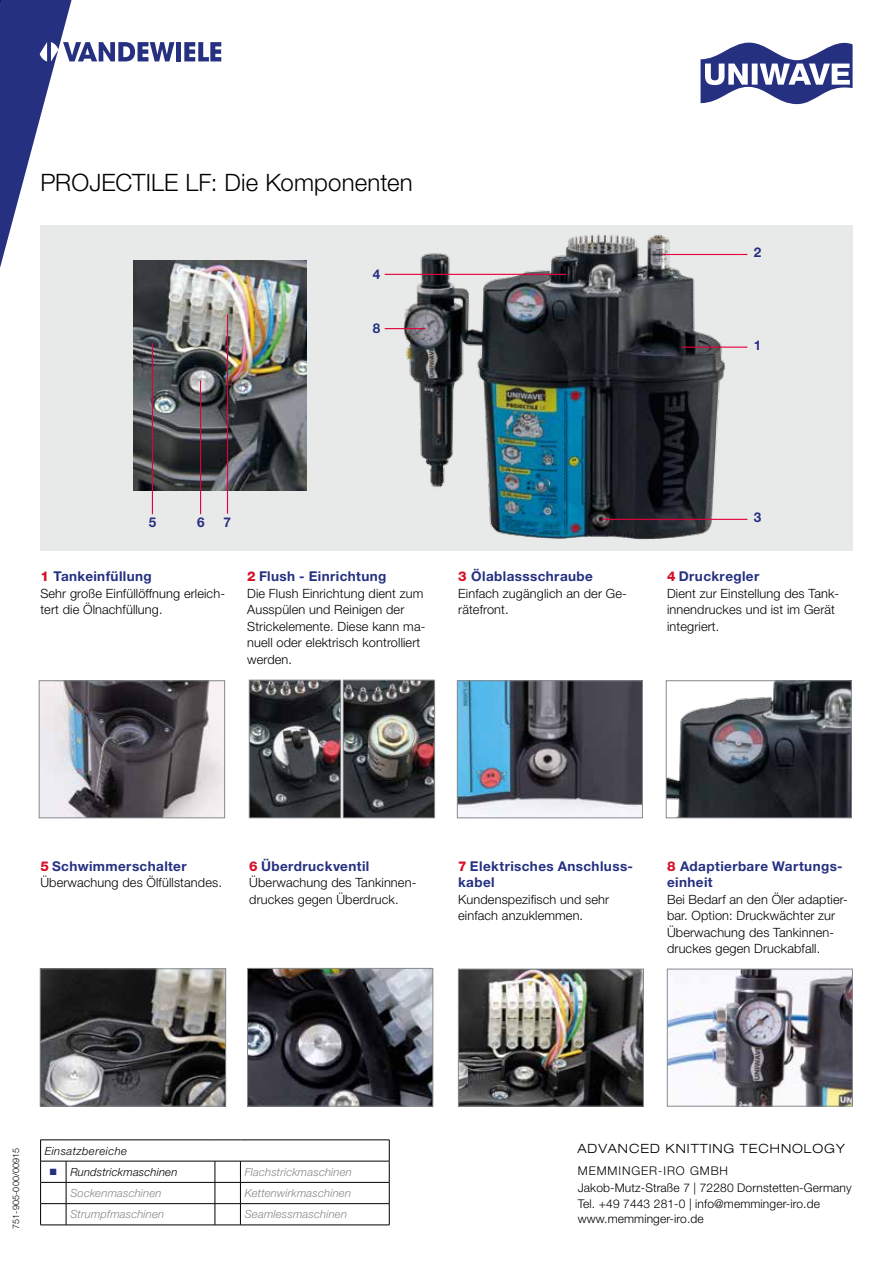
<style>
.page{position:relative;width:893px;height:1263px;background:#fff}
.page>*{position:absolute;margin:0;border:0;box-sizing:border-box;transform-origin:0 0}
.t1{font:300 24px "Helvetica Neue LT Pro";letter-spacing:.005em;color:#000}
.t2{font:700 13.5px/16.5px "Helvetica Neue LT Pro";letter-spacing:.03em;color:#253081}
.t3{font:300 12.75px/16.5px "Helvetica Neue LT Pro";letter-spacing:.01em;color:#000}
.t4{font:300 expanded 12.75px "Helvetica Neue LT Pro";letter-spacing:.075em;color:#000}
.t5{font:300 12px/16.5px "Helvetica Neue LT Pro";letter-spacing:.01em;color:#000}
.t6{font:italic 300 11.25px "Helvetica Neue LT Pro";letter-spacing:.015em;color:#878787}
.t7{font:italic 300 11.25px "Helvetica Neue LT Pro";letter-spacing:.025em;color:#000}
.t8{font:300 9px "Helvetica Neue LT Pro";letter-spacing:.01em;color:#000}
.s1{font-weight:800;color:#d5112a}
.s2{color:#253081}
</style>
<div class="page">
<div style="left:176px;top:42px;width:5px;height:19px;background:#253081"></div>
<svg style="left:184px;top:42px;width:37px;height:19px"></svg>
<svg style="left:0;top:0;width:174px;height:268px"></svg>
<svg style="left:701px;top:43px;width:152px;height:61px"></svg>
<hr style="left:66px;top:1139px;width:149px;height:1px;background:#000">
<svg style="left:215px;top:1139px;width:25px;height:1px"></svg>
<hr style="left:240px;top:1139px;width:149px;height:1px;background:#000">
<hr style="left:66px;top:1161px;width:149px;height:1px;background:#000">
<hr style="left:240px;top:1161px;width:149px;height:1px;background:#000">
<hr style="left:66px;top:1182px;width:149px;height:1px;background:#000">
<hr style="left:240px;top:1182px;width:149px;height:1px;background:#000">
<hr style="left:66px;top:1203px;width:149px;height:1px;background:#000">
<hr style="left:240px;top:1203px;width:149px;height:1px;background:#000">
<svg style="left:389px;top:1140px;width:1px;height:85px"></svg>
<svg style="left:40px;top:1139px;width:27px;height:86px"></svg>
<hr style="left:66px;top:1224px;width:149px;height:1px;background:#000">
<svg style="left:215px;top:1161px;width:26px;height:64px"></svg>
<hr style="left:240px;top:1224px;width:149px;height:1px;background:#000">
<div style="left:40px;top:225px;width:813px;height:325px;background:#e8eae9"></div>
<img style="left:389px;top:234px;width:366px;height:317px">
<hr style="left:385px;top:328px;width:40px;height:1px;background:#e4003c">
<hr style="left:385px;top:274px;width:182px;height:1px;background:#e4003c">
<hr style="left:663px;top:254px;width:84px;height:1px;background:#e4003c">
<hr style="left:681px;top:347px;width:66px;height:1px;background:#e4003c">
<hr style="left:602px;top:519px;width:145px;height:1px;background:#e4003c">
<img style="left:133px;top:260px;width:173px;height:231px">
<hr style="left:227px;top:314px;width:1px;height:200px;background:#e4003c">
<hr style="left:200px;top:380px;width:1px;height:134px;background:#e4003c">
<hr style="left:152px;top:343px;width:1px;height:171px;background:#e4003c">
<img style="left:41px;top:682px;width:182px;height:134px">
<div style="left:39px;top:680px;width:186px;height:138px;border:1px solid #868a8c"></div>
<img style="left:251px;top:682px;width:88px;height:134px">
<div style="left:249px;top:680px;width:92px;height:138px;border:1px solid #868a8c"></div>
<img style="left:345px;top:682px;width:88px;height:134px">
<div style="left:343px;top:680px;width:92px;height:138px;border:1px solid #868a8c"></div>
<img style="left:249px;top:970px;width:182px;height:134px">
<div style="left:247px;top:968px;width:186px;height:138px;border:1px solid #868a8c"></div>
<img style="left:42px;top:970px;width:182px;height:134px">
<div style="left:40px;top:968px;width:186px;height:138px;border:1px solid #868a8c"></div>
<img style="left:460px;top:971px;width:182px;height:133px">
<div style="left:458px;top:969px;width:186px;height:137px;border:1px solid #868a8c"></div>
<img style="left:459px;top:682px;width:182px;height:134px">
<div style="left:457px;top:680px;width:186px;height:138px;border:1px solid #868a8c"></div>
<img style="left:668px;top:682px;width:181px;height:134px">
<div style="left:666px;top:680px;width:185px;height:138px;border:1px solid #868a8c"></div>
<img style="left:669px;top:971px;width:182px;height:133px">
<div style="left:667px;top:969px;width:186px;height:137px;border:1px solid #868a8c"></div>
<h1 class="t1" style="left:40px;top:168px;width:374px">PROJECTILE LF: Die Komponenten</h1>
<p class="t2" style="left:373px;top:265px;width:9px">4</p>
<p class="t2" style="left:373px;top:319px;width:9px">8</p>
<p class="t2" style="left:754px;top:244px;width:9px">2</p>
<p class="t2" style="left:754px;top:336px;width:9px">1</p>
<p class="t2" style="left:149px;top:514px;width:9px">5</p>
<p class="t2" style="left:197px;top:514px;width:9px">6</p>
<p class="t2" style="left:224px;top:514px;width:9px">7</p>
<p class="t2" style="left:40px;top:568px;width:113px"><span class="s1">1</span> Tankeinfüllung</p>
<p class="t3" style="left:40px;top:584px;width:186px">Sehr große Einfüllöffnung erleich&shy;tert die Ölnachfüllung.</p>
<p class="t2" style="left:247px;top:568px;width:141px"><span class="s1">2</span> Flush - Einrichtung</p>
<p class="t3" style="left:247px;top:584px;width:180px">Die Flush Einrichtung dient zum<br>Ausspülen und Reinigen der<br>Strickelemente. Diese kann ma&shy;nuell oder elektrisch kontrolliert werden.</p>
<p class="t2" style="left:458px;top:568px;width:136px"><span class="s1">3</span> Ölablassschraube</p>
<p class="t3" style="left:458px;top:584px;width:170px">Einfach zugänglich an der Ge&shy;rätefront.</p>
<p class="t2" style="left:754px;top:509px;width:9px">3</p>
<p class="t2" style="left:667px;top:568px;width:94px"><span class="s1">4</span> Druckregler</p>
<p class="t3" style="left:667px;top:584px;width:172px">Dient zur Einstellung des Tank&shy;innendruckes und ist im Gerät integriert.</p>
<p class="t2" style="left:40px;top:857px;width:148px"><span class="s1">5</span> Schwimmerschalter</p>
<p class="t3" style="left:40px;top:874px;width:183px">Überwachung des Ölfüllstandes.</p>
<p class="t2" style="left:249px;top:857px;width:122px"><span class="s1">6</span> Überdruckventil</p>
<p class="t3" style="left:249px;top:874px;width:169px">Überwachung des Tankinnen&shy;druckes gegen Überdruck.</p>
<p class="t2" style="left:458px;top:857px;width:176px"><span class="s1">7</span> Elektrisches Anschluss&shy;kabel</p>
<p class="t3" style="left:458px;top:890px;width:152px">Kundenspezifisch und sehr einfach anzuklemmen.</p>
<p class="t2" style="left:667px;top:857px;width:177px"><span class="s1">8</span> Adaptierbare Wartungs&shy;einheit</p>
<p class="t3" style="left:667px;top:890px;width:182px">Bei Bedarf an den Öler adaptier&shy;bar. Option: Druckwächter zur<br>Überwachung des Tankinnen&shy;druckes gegen Druckabfall.</p>
<p class="t8" style="left:10px;top:1229px;width:83px;rotate:-90deg">751-905-000/00915</p>
<p class="t7" style="left:45px;top:1144px;width:84px">Einsatzbereiche</p>
<p class="t7" style="left:50px;top:1165px;width:129px"><span class="s2">■</span> Rundstrickmaschinen</p>
<p class="t6" style="left:245px;top:1165px;width:109px">Flachstrickmaschinen</p>
<p class="t6" style="left:70px;top:1186px;width:93px">Sockenmaschinen</p>
<p class="t6" style="left:245px;top:1186px;width:108px">Kettenwirkmaschinen</p>
<p class="t6" style="left:70px;top:1207px;width:95px">Strumpfmaschinen</p>
<p class="t6" style="left:245px;top:1207px;width:104px">Seamlessmaschinen</p>
<p class="t4" style="left:577px;top:1141px;width:269px">ADVANCED KNITTING TECHNOLOGY</p>
<p class="t5" style="left:578px;top:1162px;width:275px">MEMMINGER-IRO GMBH<br>Jakob-Mutz-Straße 7 | 72280 Dornstetten-Germany<br>Tel. +49 7443 281-0 | info@memminger-iro.de</p>
<p class="t5" style="left:578px;top:1210px;width:127px">www.memminger-iro.de</p>
</div>
